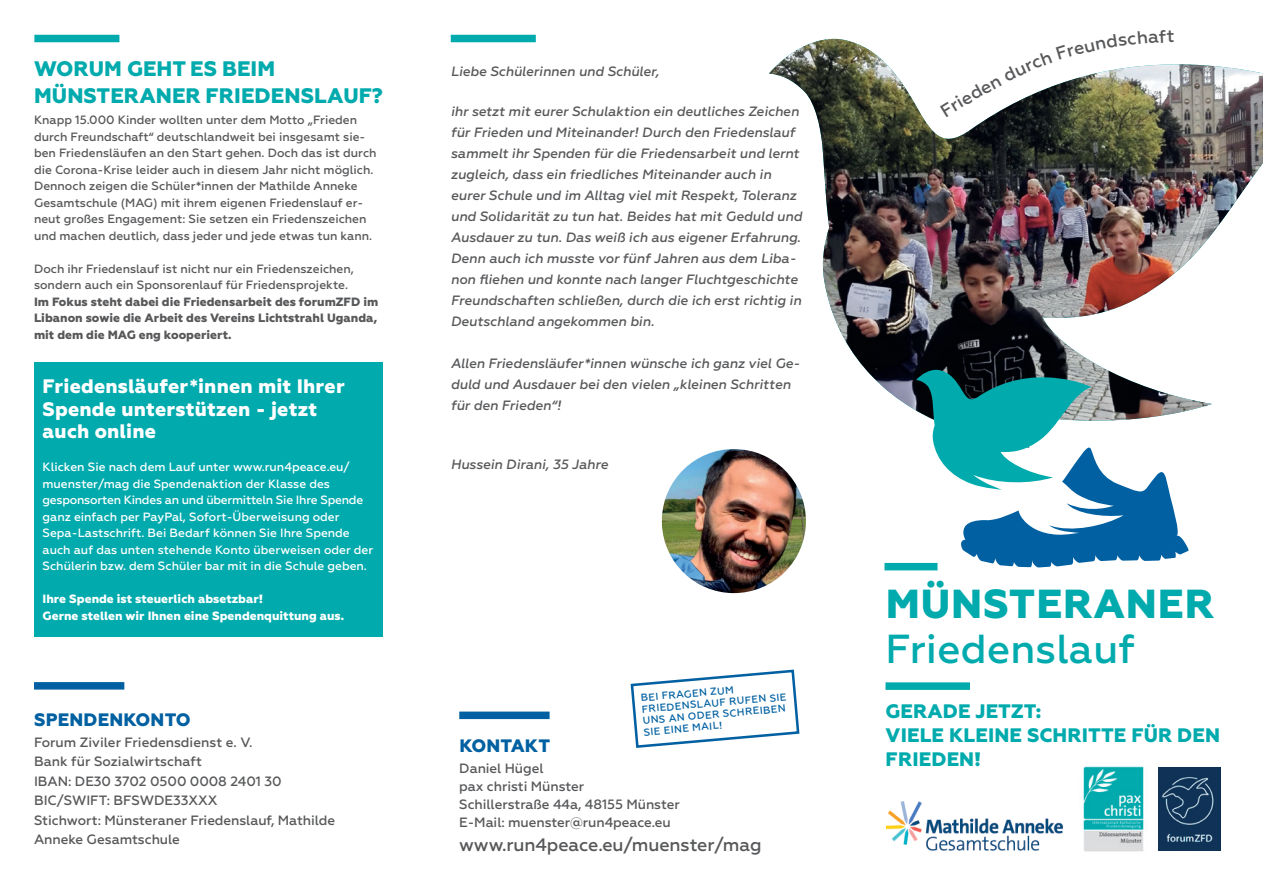
<style>
.page{position:relative;width:1263px;height:893px;background:#fff}
.page>*{position:absolute;margin:0;border:0;box-sizing:border-box;transform-origin:0 0}
.t1{font:500 40.5px "Geometria";letter-spacing:.005em;color:#00aaad}
.t2{font:800 40.5px "Geometria";letter-spacing:.02em;color:#00aaad}
.t3{font:800 21px/27px "Geometria";letter-spacing:.005em;color:#00aaad}
.t4{font:800 19.5px/22.5px "Geometria";letter-spacing:.01em;color:#fff}
.t5{font:800 19.5px/24px "Geometria";letter-spacing:.005em;color:#00aaad}
.t6{font:500 18px "Geometria";letter-spacing:-.005em;color:#57585a}
.t7{font:800 18px "Geometria";letter-spacing:.01em;color:#0160a1}
.t8{font:italic 500 13.5px/21px "Geometria";color:#57585a}
.t9{font:500 13.5px/19.5px "Geometria";letter-spacing:-.005em;color:#57585a}
.t10{font:500 12px/16.5px "Geometria";color:#57585a}
.t11{font:500 12px/16.5px "Geometria";color:#fff}
.t12{font:800 12px/16.5px "Geometria";color:#57585a;text-align:justify}
.t13{font:800 12px/16.5px "Geometria";color:#fff}
.t14{font:500 10.2px/11.4px "Geometria";color:#0160a1}
</style>
<div class="page">
<div style="left:34px;top:362px;width:348px;height:275px;background:#00aaad"></div>
<img style="left:769px;top:39px;width:494px;height:372px">
<img style="left:1158px;top:767px;width:62px;height:83px">
<div style="left:884px;top:563px;width:53px;height:7px;background:#00aaad"></div>
<div style="left:34px;top:682px;width:90px;height:8px;background:#0160a1"></div>
<div style="left:459px;top:712px;width:91px;height:7px;background:#0160a1"></div>
<div style="left:34px;top:35px;width:85px;height:7px;background:#00aaad"></div>
<div style="left:451px;top:35px;width:85px;height:7px;background:#00aaad"></div>
<svg style="left:916px;top:368px;width:274px;height:200px"></svg>
<div style="left:885px;top:682px;width:85px;height:8px;background:#00aaad"></div>
<img style="left:1083px;top:766px;width:61px;height:86px">
<svg style="left:630px;top:669px;width:170px;height:79px"></svg>
<img style="left:662px;top:449px;width:144px;height:144px;border-radius:71px">
<img style="left:887px;top:801px;width:177px;height:50px">
<svg style="left:940px;top:39px;width:234px;height:78px"></svg>
<h2 class="t3" style="left:34px;top:56px;width:350px">WORUM GEHT ES BEIM<br>MÜNSTERANER FRIEDENSLAUF?</h2>
<p class="t10" style="left:34px;top:112px;width:344px">Knapp 15.000 Kinder wollten unter dem Motto „Frieden durch Freundschaft“ deutschlandweit bei insgesamt sie&shy;ben Friedensläufen an den Start gehen. Doch das ist durch die Corona-Krise leider auch in diesem Jahr nicht möglich.<br>Dennoch zeigen die Schüler*innen der Mathilde Anneke Gesamtschule (MAG) mit ihrem eigenen Friedenslauf er&shy;neut großes Engagement: Sie setzen ein Friedenszeichen und machen deutlich, dass jeder und jede etwas tun kann.</p>
<p class="t10" style="left:34px;top:260px;width:321px">Doch ihr Friedenslauf ist nicht nur ein Friedenszeichen, sondern auch ein Sponsorenlauf für Friedensprojekte.</p>
<p class="t12" style="left:34px;top:294px;width:346px">Im Fokus steht dabei die Friedensarbeit des forumZFD im Libanon sowie die Arbeit des Vereins Lichtstrahl Uganda, mit dem die MAG eng kooperiert.</p>
<h3 class="t4" style="left:43px;top:376px;width:304px">Friedensläufer*innen mit Ihrer<br>Spende unterstützen - jetzt auch online</h3>
<p class="t11" style="left:43px;top:459px;width:332px">Klicken Sie nach dem Lauf unter www.run4peace.eu/ muenster/mag die Spendenaktion der Klasse des gesponsorten Kindes an und übermitteln Sie Ihre Spende ganz einfach per PayPal, Sofort-Überweisung oder Sepa-Lastschrift. Bei Bedarf können Sie Ihre Spende auch auf das unten stehende Konto überweisen oder der Schülerin bzw. dem Schüler bar mit in die Schule geben.</p>
<p class="t13" style="left:43px;top:591px;width:303px">Ihre Spende ist steuerlich absetzbar!<br>Gerne stellen wir Ihnen eine Spendenquittung aus.</p>
<h3 class="t7" style="left:34px;top:709px;width:158px">SPENDENKONTO</h3>
<p class="t9" style="left:34px;top:732px;width:303px">Forum Ziviler Friedensdienst e. V.<br>Bank für Sozialwirtschaft<br>IBAN: DE30 3702 0500 0008 2401 30<br>BIC/SWIFT: BFSWDE33XXX<br>Stichwort: Münsteraner Friedenslauf, Mathilde<br>Anneke Gesamtschule</p>
<p class="t8" style="left:451px;top:61px;width:210px">Liebe Schülerinnen und Schüler,</p>
<p class="t8" style="left:451px;top:101px;width:353px">ihr setzt mit eurer Schulaktion ein deutliches Zeichen für Frieden und Miteinander! Durch den Friedenslauf sammelt ihr Spenden für die Friedensarbeit und lernt zugleich, dass ein friedliches Miteinander auch in eurer Schule und im Alltag viel mit Respekt, Toleranz und Solidarität zu tun hat. Beides hat mit Geduld und Ausdauer zu tun. Das weiß ich aus eigener Erfahrung.<br>Denn auch ich musste vor fünf Jahren aus dem Liba&shy;non fliehen und konnte nach langer Fluchtgeschichte Freundschaften schließen, durch die ich erst richtig in Deutschland angekommen bin.</p>
<p class="t8" style="left:451px;top:353px;width:351px">Allen Friedensläufer*innen wünsche ich ganz viel Ge&shy;duld und Ausdauer bei den vielen „kleinen Schritten für den Frieden“!</p>
<p class="t8" style="left:451px;top:454px;width:159px">Hussein Dirani, 35 Jahre</p>
<p class="t14" style="left:640px;top:692px;width:147px;rotate:-5deg">BEI FRAGEN ZUM<br>FRIEDENSLAUF RUFEN SIE<br>UNS AN ODER SCHREIBEN<br>SIE EINE MAIL!</p>
<h3 class="t7" style="left:459px;top:735px;width:92px">KONTAKT</h3>
<p class="t9" style="left:459px;top:759px;width:222px;line-height:18px">Daniel Hügel<br>pax christi Münster<br>Schillerstraße 44a, 48155 Münster<br>E-Mail: muenster@run4peace.eu</p>
<h3 class="t6" style="left:459px;top:834px;width:304px">www.run4peace.eu/muenster/mag</h3>
<h1 class="t2" style="left:886px;top:580px;width:330px">MÜNSTERANER</h1>
<h1 class="t1" style="left:885px;top:625px;width:251px">Friedenslauf</h1>
<h3 class="t5" style="left:886px;top:699px;width:336px">GERADE JETZT:<br>VIELE KLEINE SCHRITTE FÜR DEN<br>FRIEDEN!</h3>
</div>
